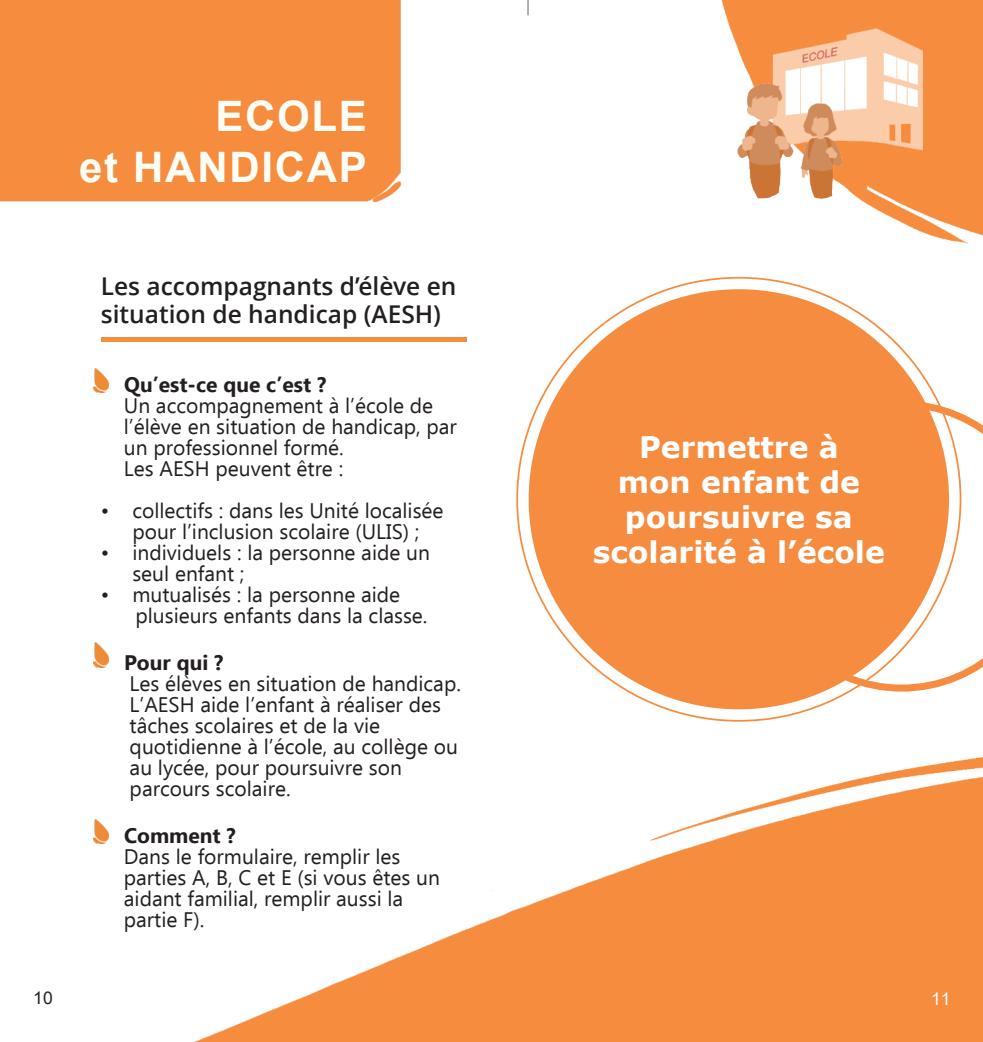
<style>
.page{position:relative;width:983px;height:1042px;background:#fff}
.page>*{position:absolute;margin:0;border:0;box-sizing:border-box;transform-origin:0 0}
.t1{font:700 42px/50.4px "Arial";letter-spacing:.04em;color:#fffef6;text-align:right}
.t2{font:700 29.75px/35px "Verdana";color:#fff;text-align:center}
.t3{font:600 24.5px/28px "Open Sans";color:#231f20}
.t4{font:21px/21px "Ebrima";color:#231f20}
.t5{font:700 21px "Ebrima";color:#231f20}
.t6{font:17.5px "Arial";color:#231f20}
.t7{font:17.5px "Arial";color:#fff}
</style>
<div class="page">
<img style="left:0;top:0;width:982px;height:1042px">
<svg style="left:824px;top:401px;width:158px;height:290px"></svg>
<div style="left:528px;top:289px;width:420px;height:420px;background:#f68c3f;border-radius:50%"></div>
<img style="left:737px;top:29px;width:201px;height:170px">
<div style="left:101px;top:337px;width:365px;height:5px;background:#f68c3f"></div>
<img style="left:93px;top:368px;width:15px;height:25px">
<img style="left:93px;top:642px;width:15px;height:25px">
<img style="left:93px;top:819px;width:15px;height:24px">
<h1 class="t1" style="left:79px;top:95px;width:289px">ECOLE<br>et HANDICAP</h1>
<p class="t3" style="left:101px;top:275px;width:357px">Les accompagnants d’élève en situation de handicap (AESH)</p>
<p class="t5" style="left:124px;top:376px;width:204px">Qu’est-ce que c’est ?</p>
<p class="t4" style="left:124px;top:396px;width:334px">Un accompagnement à l’école de l’élève en situation de handicap, par un professionnel formé.<br>Les AESH peuvent être :</p>
<p class="t4" style="left:101px;top:501px;width:344px;text-align:center">• collectifs : dans les Unité localisée pour l’inclusion scolaire (ULIS) ;</p>
<p class="t4" style="left:132px;top:543px;width:299px;text-indent:-32px">• individuels : la personne aide un seul enfant ;</p>
<p class="t4" style="left:135px;top:585px;width:293px;text-indent:-35px">• mutualisés : la personne aide plusieurs enfants dans la classe.</p>
<p class="t5" style="left:124px;top:654px;width:101px">Pour qui ?</p>
<p class="t4" style="left:130px;top:675px;width:333px">Les élèves en situation de handicap.<br>L’AESH aide l’enfant à réaliser des tâches scolaires et de la vie quotidienne à l’école, au collège ou au lycée, pour poursuivre son parcours scolaire.</p>
<p class="t5" style="left:124px;top:827px;width:113px">Comment ?</p>
<p class="t4" style="left:124px;top:848px;width:317px">Dans le formulaire, remplir les parties A, B, C et E (si vous êtes un aidant familial, remplir aussi la partie F).</p>
<h2 class="t2" style="left:592px;top:432px;width:293px">Permettre à<br>mon enfant de poursuivre sa scolarité à l’école</h2>
<p class="t6" style="left:33px;top:991px;width:21px">10</p>
<p class="t7" style="left:930px;top:992px;width:21px">11</p>
</div>
